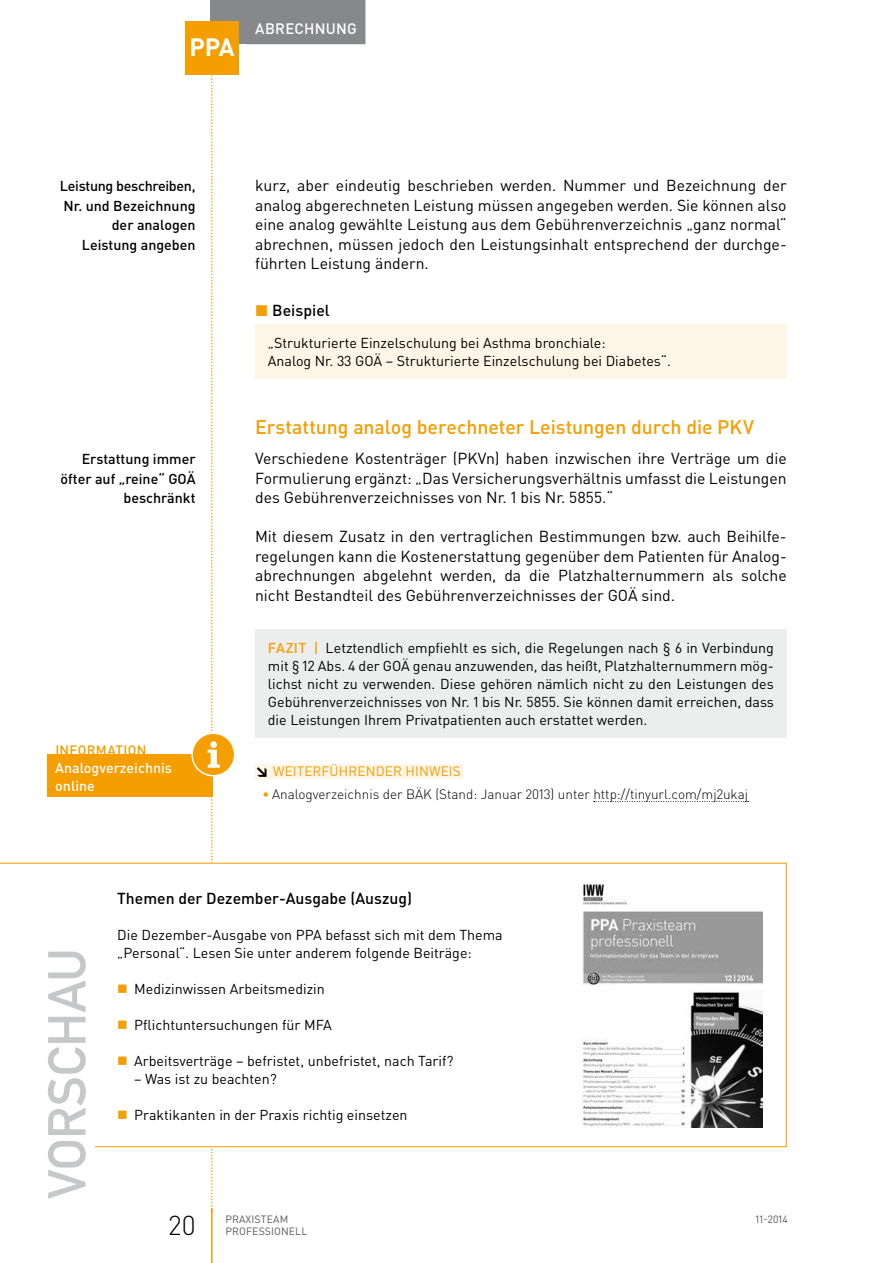
<style>
.page{position:relative;width:893px;height:1263px;background:#fff}
.page>*{position:absolute;margin:0;border:0;box-sizing:border-box;transform-origin:0 0}
.t1{font:52.5px "DIN Mittelschrift Std";letter-spacing:-.005em;color:#c6c7c8}
.t2{font:300 27px "DIN Pro";color:#000}
.t3{font:700 24.75px "DIN Pro";color:#fff}
.t4{font:500 19.5px "DIN Pro";color:#f49e00}
.t5{font:15.75px/19.5px "DIN Pro";color:#000;text-align:justify}
.t6{font:500 15.75px "DIN Pro";color:#000}
.t7{font:500 15px "DIN Pro";letter-spacing:.015em;color:#fff}
.t8{font:14.25px/18px "DIN Pro";color:#000}
.t9{font:500 14.25px/19.5px "DIN Pro";color:#000;text-align:right}
.t10{font:500 14.25px/17.2px "DIN Pro";color:#fff}
.t11{font:300 13.5px "DIN Pro";color:#000}
.t12{font:13.5px "DIN Pro";letter-spacing:.01em;color:#f49e00}
.t13{font:500 13.5px "DIN Pro";letter-spacing:.02em;color:#f49e00}
.t14{font:10.5px "DIN Pro";letter-spacing:.01em;color:#58585a}
.s1{color:#f49e00}
.s2{font-weight:500;color:#f49e00}
.s3{font-weight:900;color:#000}
</style>
<div class="page">
<div style="left:210px;top:0;width:45px;height:44px;background:#87888a"></div>
<hr style="left:211px;top:1208px;width:1px;height:55px;background:#f49e00">
<div style="left:247px;top:0;width:118px;height:44px;background:#87888a"></div>
<div style="left:185px;top:21px;width:54px;height:53px;background:#f49e00"></div>
<div style="left:255px;top:764px;width:208px;height:15px;background:#fef5e6"></div>
<svg style="left:594px;top:801px;width:155px;height:1px"></svg>
<div style="left:255px;top:324px;width:532px;height:55px;background:#fef5e6"></div>
<div style="left:255px;top:629px;width:532px;height:108px;background:#eceded"></div>
<div style="left:47px;top:754px;width:166px;height:43px;background:#f49e00"></div>
<div style="left:192px;top:733px;width:43px;height:43px;background:#f49e00;border-radius:50%"></div>
<div style="left:191px;top:732px;width:44px;height:44px;border:2px solid #fff;border-radius:50%"></div>
<svg style="left:208px;top:74px;width:12px;height:1138px"></svg>
<svg style="left:0;top:863px;width:787px;height:284px"></svg>
<div style="left:0;top:889px;width:94px;height:310px;background:#fff"></div>
<img style="left:565px;top:876px;width:197px;height:251px">
<svg style="left:118px;top:984px;width:9px;height:8px"></svg>
<svg style="left:118px;top:1020px;width:9px;height:8px"></svg>
<svg style="left:118px;top:1056px;width:9px;height:8px"></svg>
<svg style="left:118px;top:1110px;width:9px;height:8px"></svg>
<h3 class="t3" style="left:189px;top:30px;width:46px">PPA</h3>
<p class="t7" style="left:255px;top:18px;width:50px">Abrechn</p>
<p class="t7" style="left:326px;top:18px;width:21px">ung</p>
<p class="t9" style="left:60px;top:176px;width:137px">Leistung beschreiben,<br>Nr. und Bezeichnung der analogen<br>Leistung angeben</p>
<p class="t9" style="left:61px;top:449px;width:137px">Erstattung immer öfter auf „reine“ GOÄ beschränkt</p>
<p class="t13" style="left:55px;top:740px;width:93px">INFORMATION</p>
<p class="t10" style="left:55px;top:759px;width:118px">Analogverzeichnis online</p>
<p class="t5" style="left:255px;top:175px;width:533px">kurz, aber eindeutig beschrieben werden. Nummer und Bezeichnung der analog abgerechneten Leistung müssen angegeben werden. Sie können also eine analog gewählte Leistung aus dem Gebührenverzeichnis „ganz normal“ abrechnen, müssen jedoch den Leistungsinhalt entsprechend der durchge&shy;führten Leistung ändern.</p>
<p class="t6" style="left:255px;top:299px;width:76px"><span class="s1">◼</span> Beispiel</p>
<p class="t8" style="left:268px;top:333px;width:405px">„Strukturierte Einzelschulung bei Asthma bronchiale:<br>Analog Nr. 33 GOÄ – Strukturierte Einzelschulung bei Diabetes“.</p>
<p class="t4" style="left:255px;top:414px;width:501px">Erstattung analog berechneter Leistungen durch die PKV</p>
<p class="t5" style="left:255px;top:448px;width:533px">Verschiedene Kostenträger (PKVn) haben inzwischen ihre Verträge um die Formulierung ergänzt: „Das Versicherungsverhältnis umfasst die Leistungen des Gebührenverzeichnisses von Nr. 1 bis Nr. 5855.“</p>
<p class="t5" style="left:255px;top:526px;width:533px;text-align:left">Mit diesem Zusatz in den vertraglichen Bestimmungen bzw. auch Beihilfe&shy;regelungen kann die Kostenerstattung gegenüber dem Patienten für Analog&shy;abrechnungen abgelehnt werden, da die Platzhalternummern als solche nicht Bestandteil des Gebührenverzeichnisses der GOÄ sind.</p>
<p class="t8" style="left:268px;top:638px;width:508px;text-align:justify"><span class="s2">FAZIT |</span> Letztendlich empfiehlt es sich, die Regelungen nach § 6 in Verbindung mit § 12 Abs. 4 der GOÄ genau anzuwenden, das heißt, Platzhalternummern mög&shy;lichst nicht zu verwenden. Diese gehören nämlich nicht zu den Leistungen des Gebührenverzeichnisses von Nr. 1 bis Nr. 5855. Sie können damit erreichen, dass die Leistungen Ihrem Privatpatienten auch erstattet werden.</p>
<p class="t12" style="left:255px;top:762px;width:207px"><span class="s3">↘</span> WEITERFÜHRENDER HINWEIS</p>
<p class="t11" style="left:262px;top:784px;width:487px"><span class="s2">•</span> Analogverzeichnis der BÄK (Stand: Januar 2013) unter http://tinyurl.com/mj2ukaj</p>
<h1 class="t1" style="left:36px;top:1199px;width:252px;rotate:-90deg">VORSCHAU</h1>
<p class="t6" style="left:117px;top:887px;width:296px">Themen der Dezember-Ausgabe (Auszug)</p>
<p class="t8" style="left:117px;top:925px;width:387px">Die Dezember-Ausgabe von PPA befasst sich mit dem Thema „Personal“. Lesen Sie unter anderem folgende Beiträge:</p>
<p class="t8" style="left:134px;top:979px;width:192px">Medizinwissen Arbeitsmedizin</p>
<p class="t8" style="left:134px;top:1015px;width:199px">Pflichtuntersuchungen für MFA</p>
<p class="t8" style="left:134px;top:1051px;width:321px">Arbeitsverträge – befristet, unbefristet, nach Tarif?</p>
<p class="t8" style="left:134px;top:1069px;width:144px">– Was ist zu beachten?</p>
<p class="t8" style="left:134px;top:1105px;width:275px">Praktikanten in der Praxis richtig einsetzen</p>
<h2 class="t2" style="left:169px;top:1207px;width:28px">20</h2>
<p class="t14" style="left:225px;top:1212px;width:64px">PRAXISTEAM</p>
<p class="t14" style="left:756px;top:1212px;width:34px">11-2014</p>
<p class="t14" style="left:225px;top:1224px;width:83px">PROFESSIONELL</p>
</div>
